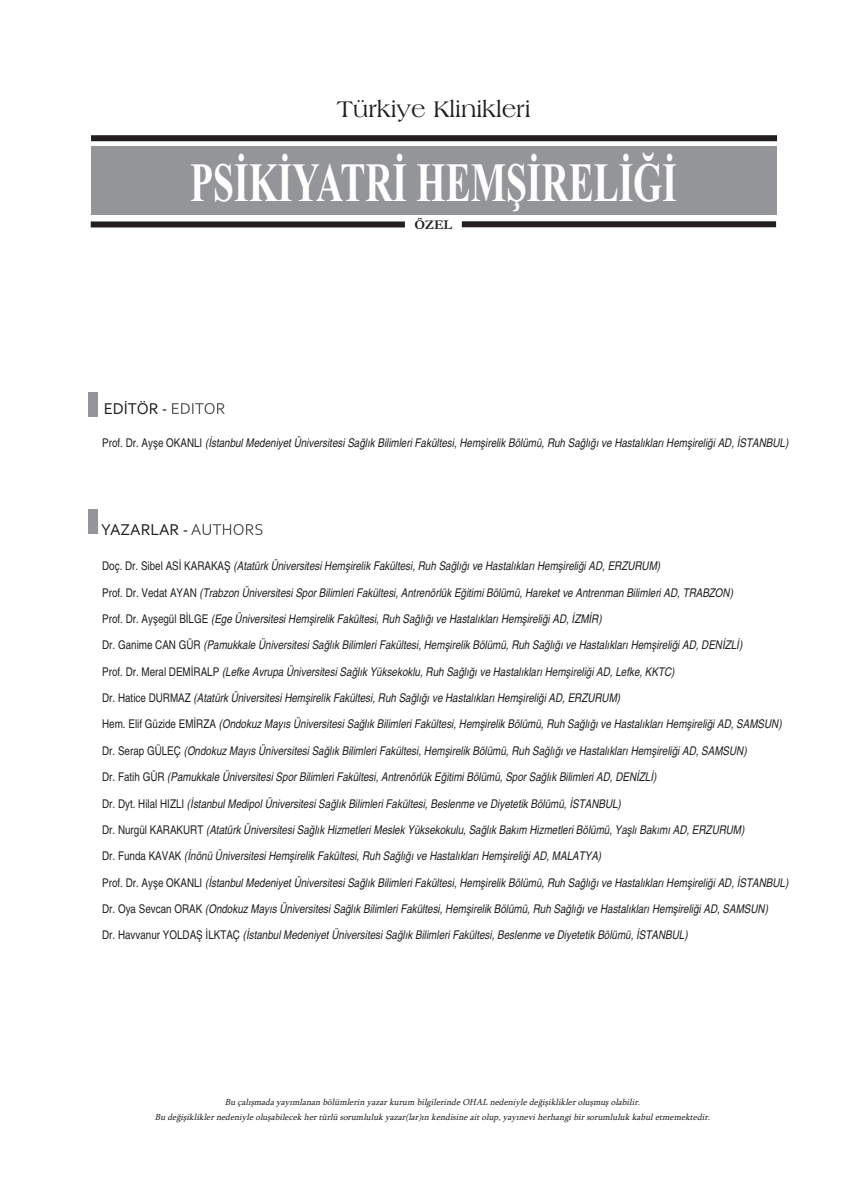
<style>
.page{position:relative;width:865px;height:1197px;background:#fff}
.page>*{position:absolute;margin:0;border:0;box-sizing:border-box;transform-origin:0 0}
.t1{font:700 55.35px "Times New Roman";color:#fff;scale:.68 1}
.t2{font:24px "Americana BT Roman";color:#231f20}
.t3{font:16.5px "Corbel";color:#231f20}
.t4{font:700 13.5px "Garamond";color:#231f20}
.t5{font:italic condensed 12px/26.4px "Helvetica";color:#231f20}
.t6{font:italic 9px/15px "Sylfaen";color:#231f20;text-align:center}
.s1{font-style:normal}
</style>
<div class="page">
<div style="left:91px;top:147px;width:685px;height:68px;background:#939598"></div>
<div style="left:91px;top:135px;width:686px;height:6px;background:#231f20"></div>
<div style="left:91px;top:221px;width:314px;height:6px;background:#231f20"></div>
<div style="left:462px;top:221px;width:314px;height:6px;background:#231f20"></div>
<div style="left:88px;top:391px;width:9px;height:25px;background:#939598"></div>
<svg style="left:172px;top:403px;width:52px;height:11px"></svg>
<div style="left:88px;top:508px;width:9px;height:25px;background:#939598"></div>
<svg style="left:191px;top:524px;width:71px;height:11px"></svg>
<h2 class="t2" style="left:337px;top:94px;width:195px">Türkiye Klinikleri</h2>
<h1 class="t1" style="left:190px;top:149px;width:717px">PSİKİYATRİ HEMŞİRELİĞİ</h1>
<p class="t4" style="left:414px;top:216px;width:39px">ÖZEL</p>
<h3 class="t3" style="left:104px;top:398px;width:65px">EDİTÖR -</h3>
<p class="t5" style="left:102px;top:429px;width:687px"><span class="s1">Prof. Dr. Ayşe OKANLI</span> (İstanbul Medeniyet Üniversitesi Sağlık Bilimleri Fakültesi, Hemşirelik Bölümü, Ruh Sağlığı ve Hastalıkları Hemşireliği AD, İSTANBUL)</p>
<h3 class="t3" style="left:101px;top:519px;width:88px">YAZARLAR -</h3>
<p class="t5" style="left:102px;top:553px;width:687px"><span class="s1">Doç. Dr. Sibel ASİ KARAKAŞ</span> (Atatürk Üniversitesi Hemşirelik Fakültesi, Ruh Sağlığı ve Hastalıkları Hemşireliği AD, ERZURUM)<br><span class="s1">Prof. Dr. Vedat AYAN</span> (Trabzon Üniversitesi Spor Bilimleri Fakültesi, Antrenörlük Eğitimi Bölümü, Hareket ve Antrenman Bilimleri AD, TRABZON)<br><span class="s1">Prof. Dr. Ayşegül BİLGE</span> (Ege Üniversitesi Hemşirelik Fakültesi, Ruh Sağlığı ve Hastalıkları Hemşireliği AD, İZMİR)<br><span class="s1">Dr. Ganime CAN GÜR</span> (Pamukkale Üniversitesi Sağlık Bilimleri Fakültesi, Hemşirelik Bölümü, Ruh Sağlığı ve Hastalıkları Hemşireliği AD, DENİZLİ)<br><span class="s1">Prof. Dr. Meral DEMİRALP</span> (Lefke Avrupa Üniversitesi Sağlık Yüksekoklu, Ruh Sağlığı ve Hastalıkları Hemşireliği AD, Lefke, KKTC)<br><span class="s1">Dr. Hatice DURMAZ</span> (Atatürk Üniversitesi Hemşirelik Fakültesi, Ruh Sağlığı ve Hastalıkları Hemşireliği AD, ERZURUM)<br><span class="s1">Hem. Elif Güzide EMİRZA</span> (Ondokuz Mayıs Üniversitesi Sağlık Bilimleri Fakültesi, Hemşirelik Bölümü, Ruh Sağlığı ve Hastalıkları Hemşireliği AD, SAMSUN)<br><span class="s1">Dr. Serap GÜLEÇ</span> (Ondokuz Mayıs Üniversitesi Sağlık Bilimleri Fakültesi, Hemşirelik Bölümü, Ruh Sağlığı ve Hastalıkları Hemşireliği AD, SAMSUN)<br><span class="s1">Dr. Fatih GÜR</span> (Pamukkale Üniversitesi Spor Bilimleri Fakültesi, Antrenörlük Eğitimi Bölümü, Spor Sağlık Bilimleri AD, DENİZLİ)<br><span class="s1">Dr. Dyt. Hilal HIZLI</span> (İstanbul Medipol Üniversitesi Sağlık Bilimleri Fakültesi, Beslenme ve Diyetetik Bölümü, İSTANBUL)<br><span class="s1">Dr. Nurgül KARAKURT</span> (Atatürk Üniversitesi Sağlık Hizmetleri Meslek Yüksekokulu, Sağlık Bakım Hizmetleri Bölümü, Yaşlı Bakımı AD, ERZURUM)<br><span class="s1">Dr. Funda KAVAK</span> (İnönü Üniversitesi Hemşirelik Fakültesi, Ruh Sağlığı ve Hastalıkları Hemşireliği AD, MALATYA)<br><span class="s1">Prof. Dr. Ayşe OKANLI</span> (İstanbul Medeniyet Üniversitesi Sağlık Bilimleri Fakültesi, Hemşirelik Bölümü, Ruh Sağlığı ve Hastalıkları Hemşireliği AD, İSTANBUL)<br><span class="s1">Dr. Oya Sevcan ORAK</span> (Ondokuz Mayıs Üniversitesi Sağlık Bilimleri Fakültesi, Hemşirelik Bölümü, Ruh Sağlığı ve Hastalıkları Hemşireliği AD, SAMSUN)<br><span class="s1">Dr. Havvanur YOLDAŞ İLKTAÇ</span> (İstanbul Medeniyet Üniversitesi Sağlık Bilimleri Fakültesi, Beslenme ve Diyetetik Bölümü, İSTANBUL)</p>
<p class="t6" style="left:155px;top:1094px;width:559px">Bu çalışmada yayımlanan bölümlerin yazar kurum bilgilerinde OHAL nedeniyle değişiklikler oluşmuş olabilir.<br>Bu değişiklikler nedeniyle oluşabilecek her türlü sorumluluk yazar(lar)ın kendisine ait olup, yayınevi herhangi bir sorumluluk kabul etmemektedir.</p>
</div>
